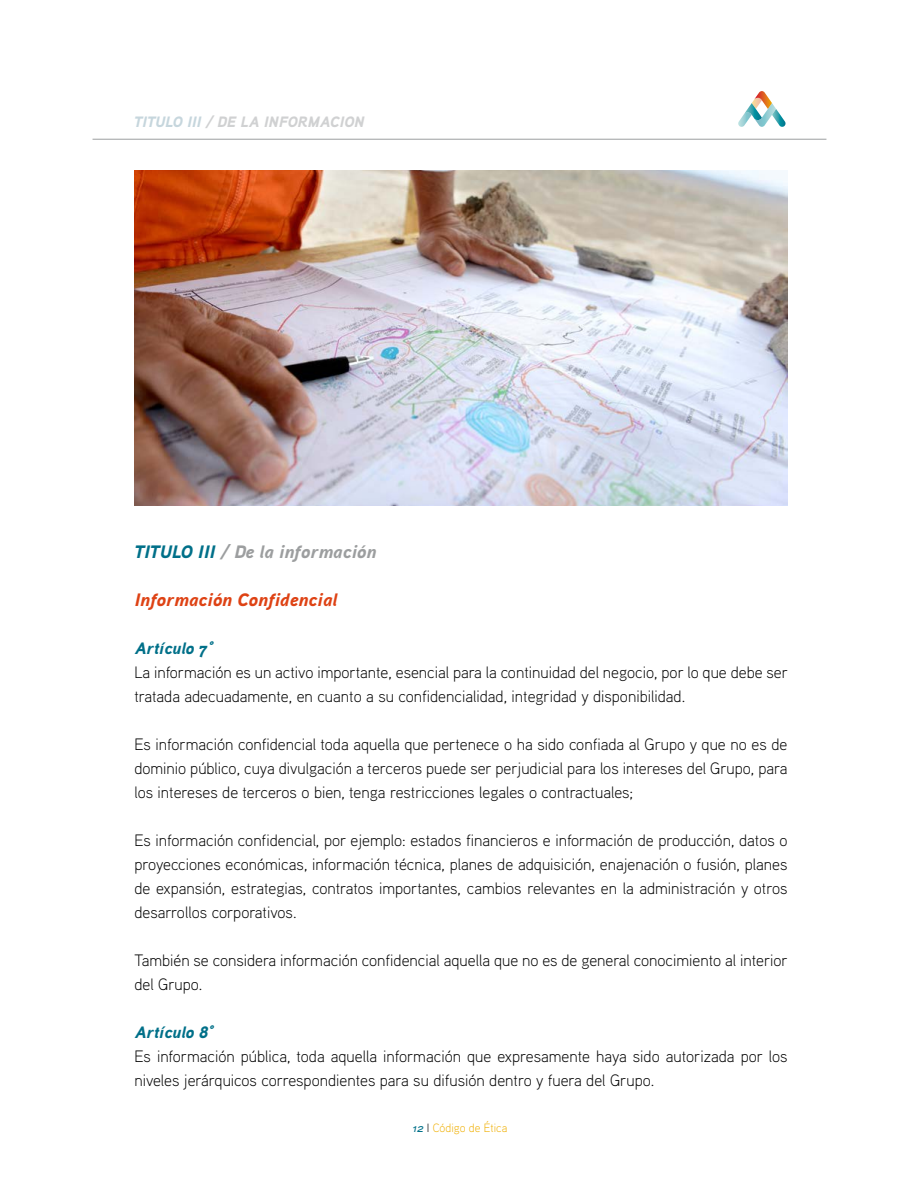
<style>
.page{position:relative;width:919px;height:1191px;background:#fff}
.page>*{position:absolute;margin:0;border:0;box-sizing:border-box;transform-origin:0 0}
.t1{font:18px "Aaux Pro Black Italic OSF";color:#9c9e9f}
.t2{font:18px "Aaux Pro Black Italic OSF";color:#de4214}
.t3{font:16.5px/24px "Aaux Pro Light OSF";color:#000}
.t4{font:16.5px "Aaux Pro Black Italic OSF";color:#007089}
.t5{font:15px "Aaux Pro Black Italic OSF";letter-spacing:-.01em;color:#d0d1d2}
.t6{font:12px "Aaux Pro Light OSF";color:#f0af00}
.s1{color:#c6d6dd}
.s2{color:#007089}
.s3{font-family:"Aaux Pro Medium Italic OSF";color:#007089}
.s4{color:#000}
</style>
<div class="page">
<hr style="left:92px;top:139px;width:734px;height:1px;background:#9c9e9f">
<svg style="left:738px;top:91px;width:48px;height:36px"></svg>
<img style="left:134px;top:170px;width:653px;height:335px">
<p class="t5" style="left:134px;top:113px;width:232px"><span class="s1">TITULO III</span> / DE LA INFORMACION</p>
<p class="t1" style="left:134px;top:540px;width:244px"><span class="s2">TITULO III</span> / De la información</p>
<p class="t2" style="left:134px;top:588px;width:205px">Información Confidencial</p>
<p class="t4" style="left:134px;top:637px;width:81px">Artículo 7°</p>
<p class="t3" style="left:134px;top:659px;width:655px">La información es un activo importante, esencial para la continuidad del negocio, por lo que debe ser tratada adecuadamente, en cuanto a su confidencialidad, integridad y disponibilidad.</p>
<p class="t3" style="left:134px;top:731px;width:654px;text-align:justify">Es información confidencial toda aquella que pertenece o ha sido confiada al Grupo y que no es de dominio público, cuya divulgación a terceros puede ser perjudicial para los intereses del Grupo, para los intereses de terceros o bien, tenga restricciones legales o contractuales;</p>
<p class="t3" style="left:134px;top:827px;width:654px;text-align:justify">Es información confidencial, por ejemplo: estados financieros e información de producción, datos o proyecciones económicas, información técnica, planes de adquisición, enajenación o fusión, planes de expansión, estrategias, contratos importantes, cambios relevantes en la administración y otros desarrollos corporativos.</p>
<p class="t3" style="left:134px;top:947px;width:655px">También se considera información confidencial aquella que no es de general conocimiento al interior del Grupo.</p>
<p class="t4" style="left:134px;top:1021px;width:81px">Artículo 8°</p>
<p class="t3" style="left:134px;top:1043px;width:654px">Es información pública, toda aquella información que expresamente haya sido autorizada por los niveles jerárquicos correspondientes para su difusión dentro y fuera del Grupo.</p>
<p class="t6" style="left:412px;top:1120px;width:96px"><span class="s3">12</span> <span class="s4">I</span> Código de Ética</p>
</div>
